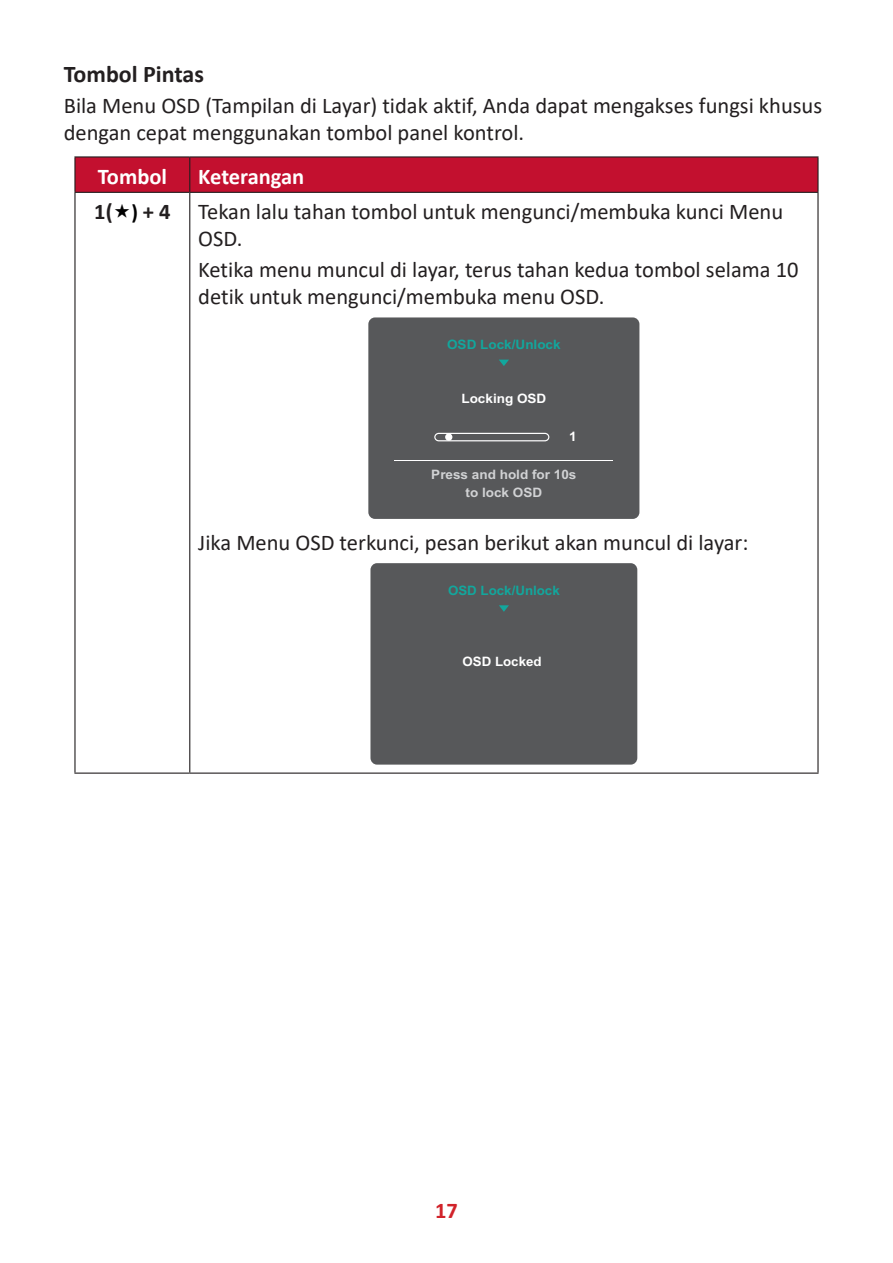
<style>
.page{position:relative;width:893px;height:1263px;background:#fff}
.page>*{position:absolute;margin:0;border:0;box-sizing:border-box;transform-origin:0 0}
.t1{font:700 24px "Calibri";color:#231f20}
.t2{font:22.5px/27px "Calibri";color:#231f20}
.t3{font:700 22.5px "Calibri";color:#fff}
.t4{font:700 22.5px "Calibri";color:#d1232a}
.t5{font:700 13.05px/18px "Arial";color:#d1d2d4;text-align:center;scale:1.04 1}
.t6{font:700 13.05px "Arial";color:#12a79d;scale:1.04 1}
.t7{font:700 13.05px "Arial";color:#12a79d}
.t8{font:700 13.05px "Arial";color:#fff;scale:1.04 1}
.t9{font:700 13.05px "Arial";color:#fff}
.s1{font-weight:700;color:#fff}
.s2{font-weight:700}
.s3{font-weight:700;font-size:21px;color:#000}
</style>
<div class="page">
<div style="left:76px;top:158px;width:741px;height:34px;background:#c3102f"></div>
<hr style="left:817px;top:193px;width:2px;height:579px;background:#231f20">
<hr style="left:190px;top:156px;width:629px;height:2px;background:#231f20">
<hr style="left:817px;top:158px;width:2px;height:34px;background:#231f20">
<hr style="left:74px;top:192px;width:116px;height:1px;background:#231f20">
<hr style="left:190px;top:192px;width:629px;height:1px;background:#231f20">
<hr style="left:74px;top:193px;width:2px;height:579px;background:#231f20">
<hr style="left:189px;top:193px;width:1px;height:579px;background:#231f20">
<hr style="left:74px;top:156px;width:116px;height:2px;background:#231f20">
<hr style="left:74px;top:158px;width:2px;height:34px;background:#231f20">
<hr style="left:189px;top:158px;width:1px;height:34px;background:#231f20">
<hr style="left:74px;top:772px;width:116px;height:2px;background:#231f20">
<hr style="left:190px;top:772px;width:629px;height:2px;background:#231f20">
<div style="left:368px;top:317px;width:271px;height:202px;background:#57585a;border-radius:7px"></div>
<hr style="left:395px;top:460px;width:218px;height:1px;background:#fff">
<div style="left:434px;top:433px;width:115px;height:8px;border:1px solid #fff;border-radius:4px"></div>
<div style="left:445px;top:433px;width:7px;height:8px;background:#fff;border-radius:50%"></div>
<svg style="left:499px;top:360px;width:10px;height:6px"></svg>
<div style="left:370px;top:563px;width:267px;height:202px;background:#57585a;border-radius:7px"></div>
<svg style="left:499px;top:605px;width:10px;height:7px"></svg>
<p class="t1" style="left:64px;top:57px;width:142px">Tombol Pintas</p>
<p class="t2" style="left:64px;top:91px;width:760px">Bila Menu OSD (Tampilan di Layar) tidak aktif, Anda dapat mengakses fungsi khusus dengan cepat menggunakan tombol panel kontrol.</p>
<p class="t3" style="left:98px;top:160px;width:71px">Tombol</p>
<p class="t2" style="left:94px;top:158px;width:690px;line-height:35.4px;text-indent:104px"><span class="s1">Keterangan<br></span><span class="s2">1(</span> <span class="s3">)</span> <span class="s2">+ 4</span> Tekan lalu tahan tombol untuk mengunci/membuka kunci Menu</p>
<p class="t2" style="left:198px;top:223px;width:602px;line-height:31.2px">OSD.<br>Ketika menu muncul di layar, terus tahan kedua tombol selama 10</p>
<p class="t2" style="left:198px;top:283px;width:408px">detik untuk mengunci/membuka menu OSD.</p>
<p class="t6" style="left:447px;top:335px;width:111px">OSD Lock/Unlock</p>
<p class="t8" style="left:461px;top:389px;width:83px">Locking OSD</p>
<p class="t8" style="left:569px;top:428px;width:9px">1</p>
<p class="t5" style="left:431px;top:465px;width:141px">Press and hold for 10s to lock OSD</p>
<p class="t2" style="left:198px;top:529px;width:552px">Jika Menu OSD terkunci, pesan berikut akan muncul di layar:</p>
<p class="t7" style="left:448px;top:581px;width:113px">OSD Lock/Unlock</p>
<p class="t9" style="left:462px;top:653px;width:81px">OSD Locked</p>
<p class="t4" style="left:435px;top:1194px;width:24px">17</p>
</div>
